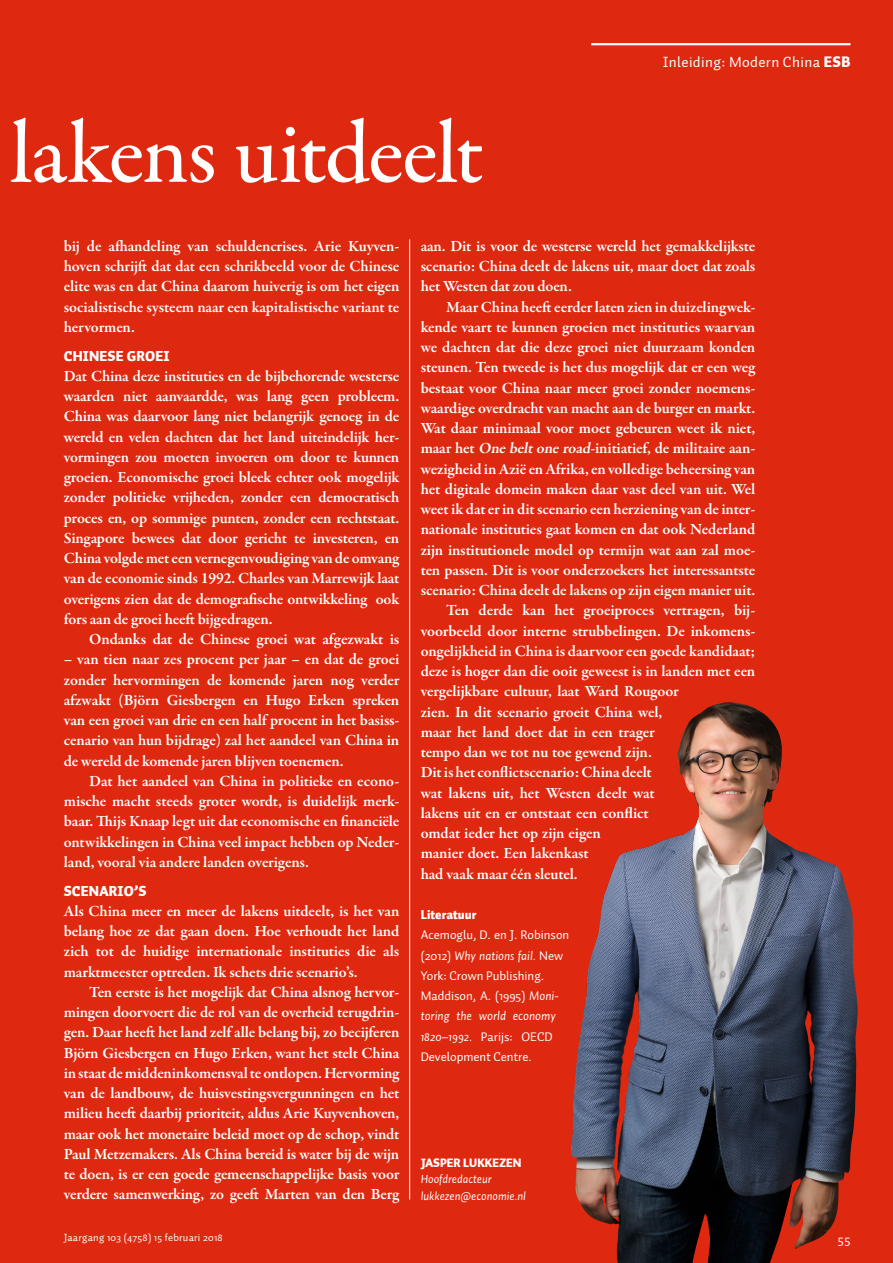
<style>
.page{position:relative;width:893px;height:1263px;background:#de2910}
.page>*{position:absolute;margin:0;border:0;box-sizing:border-box;transform-origin:0 0}
.t1{font:500 90px "Garamond Premr Pro";letter-spacing:-.025em;color:#fff}
.PLAT_VervolgAlinea{font:600 15.75px/20.2px "Garamond Premr Pro";letter-spacing:-.01em;color:#fff;text-align:justify}
.t2{font:15px "Auto 1";letter-spacing:.025em;color:#fff}
.PTK1_Tussenkop{font:900 14.25px "Auto 1";letter-spacing:.01em;color:#fff}
.t3{font:13.5px "Auto 1";color:#fff}
.KDPT_LiteratuurTekst{font:12.75px/20.2px "Auto 1";color:#fff}
.KDPT_LiteratuurTekst-2{font:900 12.75px "Auto 1";color:#fff}
.AUTR_AuteurVermeldin{font:italic 12px "Auto 1";color:#fff}
.AUTR_AuteurNaamMidde{font:900 12px "Auto 1";color:#fff}
.t4{font:10.5px "Auto 1";letter-spacing:.025em;color:#fff}
.s1{font-weight:900}
.s2{font-style:italic}
</style>
<div class="page">
<hr style="left:591px;top:43px;width:259px;height:2px;background:#fff">
<hr style="left:409px;top:239px;width:1px;height:960px;background:#fff">
<img style="left:571px;top:702px;width:287px;height:561px">
<h1 class="t1" style="left:10px;top:99px;width:475px">lakens uitdeelt</h1>
<p class="t2" style="left:663px;top:53px;width:189px">Inleiding: Modern China <span class="s1">ESB</span></p>
<p class="PLAT_VervolgAlinea" style="left:64px;top:236px;width:337px">bij de afhandeling van schuldencrises. Arie Kuyven&shy;hoven schrijft dat dat een schrikbeeld voor de Chinese elite was en dat China daarom huiverig is om het eigen socialistische systeem naar een kapitalistische variant te hervormen.</p>
<p class="PTK1_Tussenkop" style="left:64px;top:346px;width:107px">CHINESE GROEI</p>
<p class="PLAT_VervolgAlinea" style="left:64px;top:366px;width:337px">Dat China deze instituties en de bijbehorende westerse waarden niet aanvaardde, was lang geen probleem.<br>China was daarvoor lang niet belangrijk genoeg in de wereld en velen dachten dat het land uiteindelijk her&shy;vormingen zou moeten invoeren om door te kunnen groeien. Economische groei bleek echter ook mogelijk zonder politieke vrijheden, zonder een democratisch proces en, op sommige punten, zonder een rechtstaat.<br>Singapore bewees dat door gericht te investeren, en China volgde met een vernegenvoudiging van de omvang van de economie sinds 1992. Charles van Marrewijk laat overigens zien dat de demografische ontwikkeling ook fors aan de groei heeft bijgedragen.</p>
<p class="PLAT_VervolgAlinea" style="left:89px;top:629px;width:312px">Ondanks dat de Chinese groei wat afgezwakt is</p>
<p class="PLAT_VervolgAlinea" style="left:64px;top:649px;width:337px">– van tien naar zes procent per jaar – en dat de groei zonder hervormingen de komende jaren nog verder afzwakt (Björn Giesbergen en Hugo Erken spreken van een groei van drie en een half procent in het basiss&shy;cenario van hun bijdrage) zal het aandeel van China in de wereld de komende jaren blijven toenemen.</p>
<p class="PLAT_VervolgAlinea" style="left:64px;top:771px;width:337px;text-indent:26px">Dat het aandeel van China in politieke en econo&shy;mische macht steeds groter wordt, is duidelijk merk&shy;baar. Thijs Knaap legt uit dat economische en financiële ontwikkelingen in China veel impact hebben op Neder&shy;land, vooral via andere landen overigens.</p>
<p class="PTK1_Tussenkop" style="left:64px;top:881px;width:84px">SCENARIO’S</p>
<p class="PLAT_VervolgAlinea" style="left:64px;top:901px;width:337px">Als China meer en meer de lakens uitdeelt, is het van belang hoe ze dat gaan doen. Hoe verhoudt het land zich tot de huidige internationale instituties die als marktmeester optreden. Ik schets drie scenario’s.</p>
<p class="PLAT_VervolgAlinea" style="left:64px;top:982px;width:337px;text-indent:26px">Ten eerste is het mogelijk dat China alsnog hervor&shy;mingen doorvoert die de rol van de overheid terugdrin&shy;gen. Daar heeft het land zelf alle belang bij, zo becijferen Björn Giesbergen en Hugo Erken, want het stelt China in staat de middeninkomensval te ontlopen. Hervorming van de landbouw, de huisvestingsvergunningen en het milieu heeft daarbij prioriteit, aldus Arie Kuyvenhoven, maar ook het monetaire beleid moet op de schop, vindt Paul Metzemakers. Als China bereid is water bij de wijn te doen, is er een goede gemeenschappelijke basis voor verdere samenwerking, zo geeft Marten van den Berg</p>
<p class="PLAT_VervolgAlinea" style="left:421px;top:236px;width:336px">aan. Dit is voor de westerse wereld het gemakkelijkste scenario: China deelt de lakens uit, maar doet dat zoals het Westen dat zou doen.</p>
<p class="PLAT_VervolgAlinea" style="left:421px;top:297px;width:336px;text-indent:26px">Maar China heeft eerder laten zien in duizelingwek&shy;kende vaart te kunnen groeien met instituties waarvan we dachten dat die deze groei niet duurzaam konden steunen. Ten tweede is het dus mogelijk dat er een weg bestaat voor China naar meer groei zonder noemens&shy;waardige overdracht van macht aan de burger en markt.<br>Wat daar minimaal voor moet gebeuren weet ik niet, maar het <span class="s2">One beltone road</span>-initiatief, de militaire aan&shy;wezigheid in Azië en Afrika, en volledige beheersing van het digitale domein maken daar vast deel van uit. Wel weet ik dat er in dit scenario een herziening van de inter&shy;nationale instituties gaat komen en dat ook Nederland zijn institutionele model op termijn wat aan zal moe&shy;ten passen. Dit is voor onderzoekers het interessantste scenario: China deelt de lakens op zijn eigen manier uit.</p>
<p class="PLAT_VervolgAlinea" style="left:421px;top:600px;width:336px;text-align:left;text-indent:26px">Ten derde kan het groeiproces vertragen, bij&shy;voorbeeld door interne strubbelingen. De inkomens&shy;ongelijkheid in China is daarvoor een goede kandidaat; deze is hoger dan die ooit geweest is in landen met een vergelijkbare cultuur, laat Ward Rougoor<br>zien. In dit scenario groeit China wel,<br>maar het land doet dat in een trager<br>tempo dan we tot nu toe gewend zijn.<br>Dit is het conflictscenario: China deelt<br>wat lakens uit, het Westen deelt wat<br>lakens uit en er ontstaat een conflict<br>omdat ieder het op zijn eigen<br>manier doet. Een lakenkast<br>had vaak maar één sleutel.</p>
<p class="KDPT_LiteratuurTekst-2" style="left:421px;top:906px;width:57px">Literatuur</p>
<p class="KDPT_LiteratuurTekst" style="left:421px;top:925px;width:150px">Acemoglu, D. en J. Robinson (2012) <span class="s2">Why nations fail.</span> New<br>York: Crown Publishing.</p>
<p class="KDPT_LiteratuurTekst" style="left:421px;top:986px;width:140px">Maddison, A. (1995) <span class="s2">Moni&shy;toring the world economy<br>1820–1992.</span> Parijs: OECD<br>Development Centre.</p>
<p class="AUTR_AuteurNaamMidde" style="left:421px;top:1154px;width:102px">JASPER LUKKEZEN</p>
<p class="AUTR_AuteurVermeldin" style="left:421px;top:1171px;width:73px">Hoofdredacteur</p>
<p class="AUTR_AuteurVermeldin" style="left:421px;top:1188px;width:107px">lukkezen@economie.nl</p>
<p class="t4" style="left:64px;top:1231px;width:160px">Jaargang 103 (4758) 15 februari 2018</p>
<p class="t3" style="left:838px;top:1231px;width:14px">55</p>
</div>
